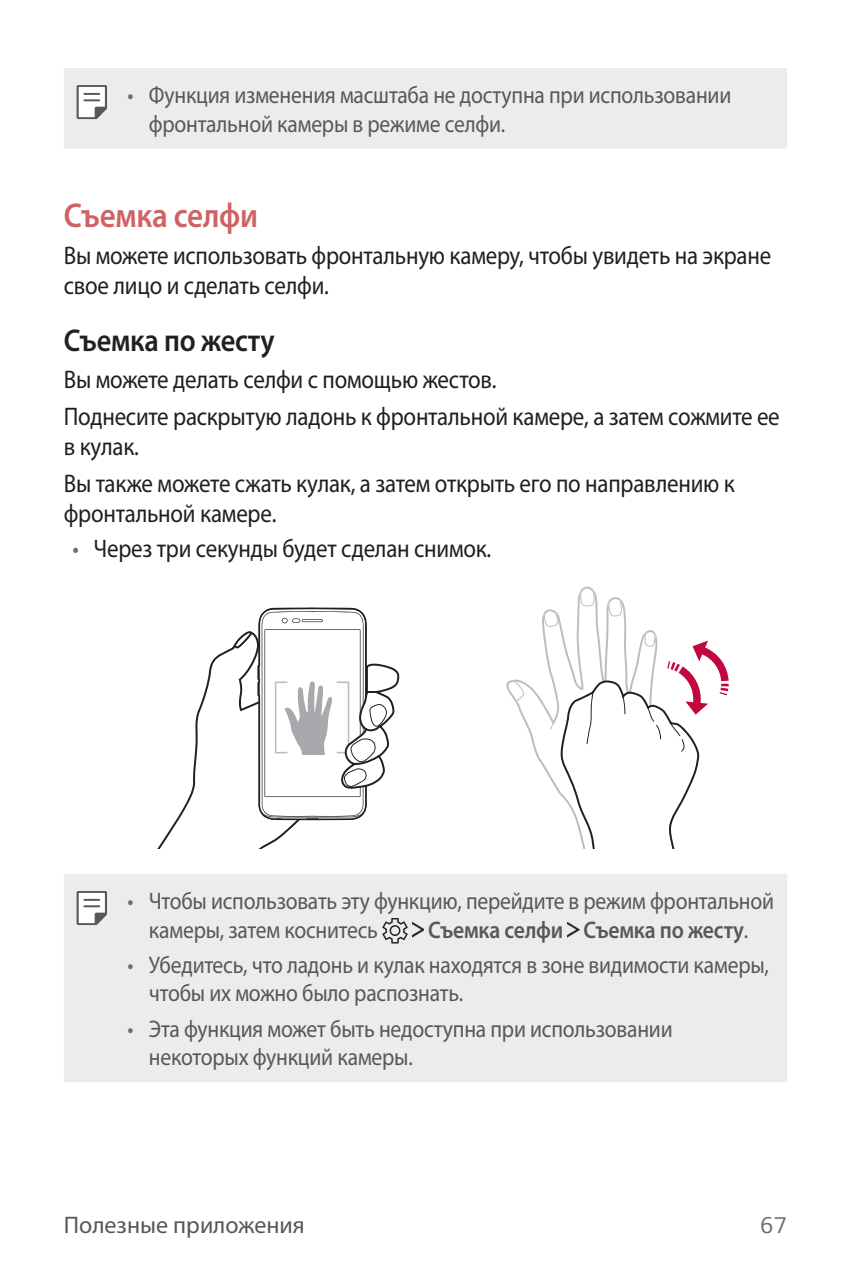
<style>
.page{position:relative;width:851px;height:1276px;background:#fff}
.page>*{position:absolute;margin:0;border:0;box-sizing:border-box;transform-origin:0 0}
.t1{font:600 34.5px "Myriad Pro";letter-spacing:-.01em;color:#d06165;scale:.9 1}
.t2{font:600 31.5px "Myriad Pro";letter-spacing:-.01em;color:#231f20;scale:.9 1}
.t3{font:25.5px/36.9px "Myriad Pro";letter-spacing:-.01em;color:#231f20;scale:.9 1}
.t4{font:24px/28.5px "Myriad Pro";letter-spacing:-.01em;color:#57585a;scale:.9 1}
.t5{font:600 24px "Myriad Pro";letter-spacing:-.01em;color:#57585a;scale:.9 1}
.t6{font:24px "Myriad Pro";letter-spacing:-.01em;color:#57585a}
.t7{font:24px "LG Smart";color:#6c6d70}
.s1{color:#6c6d70}
.s2{font-weight:400}
</style>
<div class="page">
<div style="left:64px;top:68px;width:723px;height:81px;background:#ececee"></div>
<svg style="left:77px;top:85px;width:30px;height:34px"></svg>
<svg style="left:506px;top:586px;width:223px;height:262px"></svg>
<svg style="left:158px;top:607px;width:241px;height:241px"></svg>
<div style="left:64px;top:874px;width:723px;height:208px;background:#ececee"></div>
<svg style="left:77px;top:891px;width:30px;height:34px"></svg>
<svg style="left:382px;top:918px;width:26px;height:25px"></svg>
<img style="left:412px;top:922px;width:12px;height:15px">
<img style="left:567px;top:922px;width:12px;height:15px">
<p class="t4" style="left:149px;top:83px;width:648px;text-indent:-21px"><span class="s1">•</span> Функция изменения масштаба не доступна при использовании фронтальной камеры в режиме селфи.</p>
<h1 class="t1" style="left:64px;top:203px;width:217px">Съемка селфи</h1>
<p class="t3" style="left:64px;top:243px;width:787px;line-height:30px">Вы можете использовать фронтальную камеру, чтобы увидеть на экране свое лицо и сделать селфи.</p>
<h2 class="t2" style="left:64px;top:329px;width:236px">Съемка по жесту</h2>
<p class="t3" style="left:64px;top:363px;width:796px">Вы можете делать селфи с помощью жестов.<br>Поднесите раскрытую ладонь к фронтальной камере, а затем сожмите ее</p>
<p class="t3" style="left:64px;top:430px;width:747px">в кулак.<br>Вы также можете сжать кулак, а затем открыть его по направлению к</p>
<p class="t3" style="left:64px;top:497px;width:238px">фронтальной камере.</p>
<p class="t3" style="left:72px;top:532px;width:467px"><span class="s1">•</span> Через три секунды будет сделан снимок.</p>
<p class="t4" style="left:149px;top:888px;width:696px;text-indent:-21px"><span class="s1">•</span> Чтобы использовать эту функцию, перейдите в режим фронтальной камеры, затем коснитесь</p>
<p class="t5" style="left:428px;top:920px;width:357px">Съемка селфи Съемка по жесту<span class="s2">.</span></p>
<p class="t4" style="left:149px;top:952px;width:690px;text-indent:-21px"><span class="s1">•</span> Убедитесь, что ладонь и кулак находятся в зоне видимости камеры, чтобы их можно было распознать.</p>
<p class="t4" style="left:149px;top:1016px;width:583px;text-indent:-21px"><span class="s1">•</span> Эта функция может быть недоступна при использовании некоторых функций камеры.</p>
<p class="t6" style="left:64px;top:1215px;width:242px">Полезные приложения</p>
<p class="t7" style="left:760px;top:1215px;width:29px">67</p>
</div>
